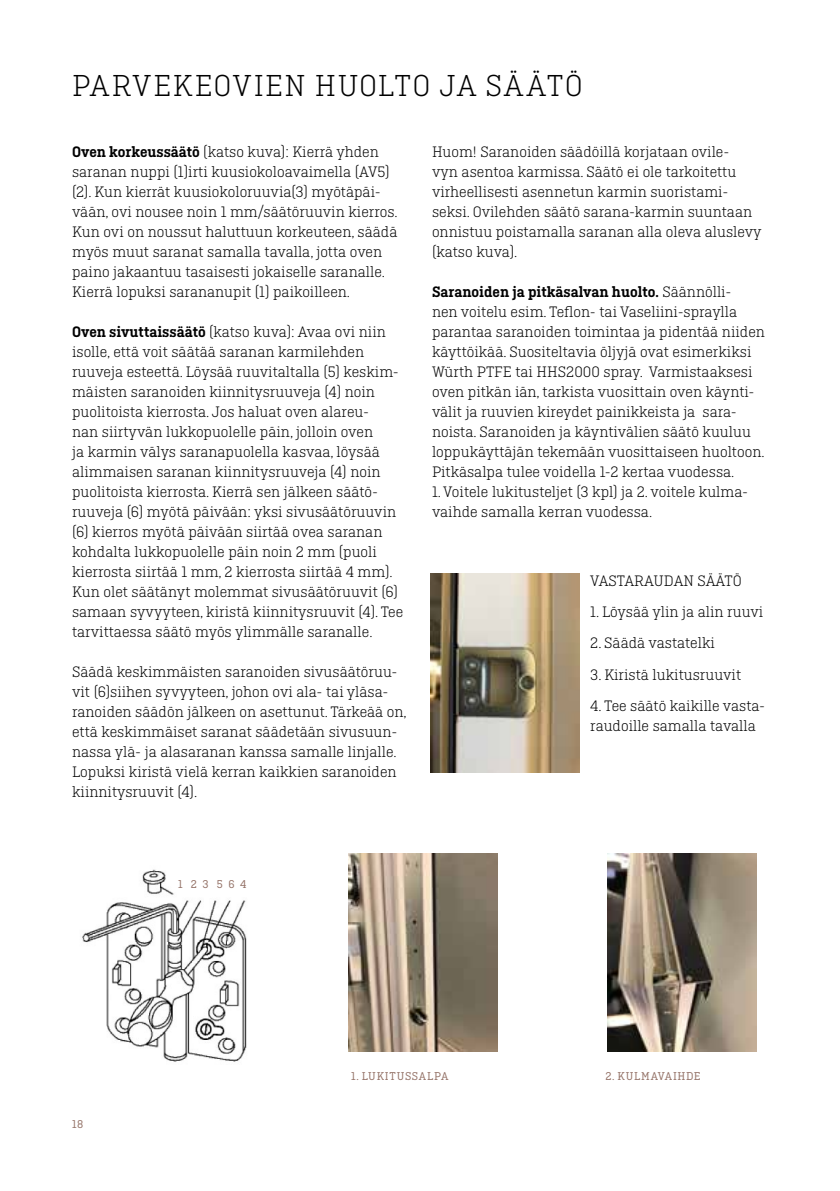
<style>
.page{position:relative;width:840px;height:1191px;background:#fff}
.page>*{position:absolute;margin:0;border:0;box-sizing:border-box;transform-origin:0 0}
.t1{font:300 32px "Ciutadella Slab";letter-spacing:.045em;color:#000}
.t2{font:300 16px/20px "Ciutadella Slab";color:#000}
.t3{font:12px "Ciutadella Slab";letter-spacing:.06em;color:#947267}
.s1{font-weight:600}
</style>
<div class="page">
<img style="left:430px;top:574px;width:149px;height:198px">
<img style="left:82px;top:869px;width:165px;height:193px">
<img style="left:348px;top:853px;width:149px;height:198px">
<img style="left:607px;top:853px;width:148px;height:198px">
<h1 class="t1" style="left:72px;top:68px;width:512px">PARVEKEOVIEN HUOLTO JA SÄÄTÖ</h1>
<p class="t2" style="left:72px;top:142px;width:327px"><span class="s1">Oven korkeussäätö</span> (katso kuva): Kierrä yhden saranan nuppi (1)irti kuusiokoloavaimella (AV5) (2). Kun kierrät kuusiokoloruuvia(3) myötäpäi&shy;vään, ovi nousee noin 1 mm/säätöruuvin kierros.<br>Kun ovi on noussut haluttuun korkeuteen, säädä myös muut saranat samalla tavalla, jotta oven paino jakaantuu tasaisesti jokaiselle saranalle.<br>Kierrä lopuksi sarananupit (1) paikoilleen.</p>
<p class="t2" style="left:72px;top:322px;width:332px"><span class="s1">Oven sivuttaissäätö</span> (katso kuva): Avaa ovi niin isolle, että voit säätää saranan karmilehden ruuveja esteettä. Löysää ruuvitaltalla (5) keskim&shy;mäisten saranoiden kiinnitysruuveja (4) noin puolitoista kierrosta. Jos haluat oven alareu-<br>nan siirtyvän lukkopuolelle päin, jolloin oven<br>ja karmin välys saranapuolella kasvaa, löysää alimmaisen saranan kiinnitysruuveja (4) noin puolitoista kierrosta. Kierrä sen jälkeen säätö&shy;ruuveja (6) myötä päivään: yksi sivusäätöruuvin (6) kierros myötä päivään siirtää ovea saranan kohdalta lukkopuolelle päin noin 2 mm (puoli kierrosta siirtää 1 mm, 2 kierrosta siirtää 4 mm).<br>Kun olet säätänyt molemmat sivusäätöruuvit (6) samaan syvyyteen, kiristä kiinnitysruuvit (4). Tee tarvittaessa säätö myös ylimmälle saranalle.</p>
<p class="t2" style="left:72px;top:662px;width:336px">Säädä keskimmäisten saranoiden sivusäätöruu&shy;vit (6)siihen syvyyteen, johon ovi ala- tai yläsa&shy;ranoiden säädön jälkeen on asettunut. Tärkeää on, että keskimmäiset saranat säädetään sivusuun&shy;nassa ylä- ja alasaranan kanssa samalle linjalle.<br>Lopuksi kiristä vielä kerran kaikkien saranoiden kiinnitysruuvit (4).</p>
<p class="t2" style="left:432px;top:142px;width:331px">Huom! Saranoiden säädöillä korjataan ovile-<br>vyn asentoa karmissa. Säätö ei ole tarkoitettu virheellisesti asennetun karmin suoristami&shy;seksi. Ovilehden säätö sarana-karmin suuntaan onnistuu poistamalla saranan alla oleva aluslevy (katso kuva).</p>
<p class="t2" style="left:432px;top:282px;width:334px"><span class="s1">Saranoiden ja pitkäsalvan huolto.</span> Säännölli-<br>nen voitelu esim. Teflon- tai Vaseliini-spraylla parantaa saranoiden toimintaa ja pidentää niiden käyttöikää. Suositeltavia öljyjä ovat esimerkiksi Würth PTFE tai HHS2000 spray. Varmistaaksesi oven pitkän iän, tarkista vuosittain oven käynti&shy;välit ja ruuvien kireydet painikkeista ja sara&shy;noista. Saranoiden ja käyntivälien säätö kuuluu loppukäyttäjän tekemään vuosittaiseen huoltoon.<br>Pitkäsalpa tulee voidella 1-2 kertaa vuodessa.</p>
<p class="t2" style="left:432px;top:482px;width:317px">1. Voitele lukitusteljet (3 kpl) ja 2. voitele kulma&shy;vaihde samalla kerran vuodessa.</p>
<p class="t2" style="left:590px;top:570px;width:153px">VASTARAUDAN SÄÄTÖ</p>
<p class="t2" style="left:590px;top:602px;width:174px">1. Löysää ylin ja alin ruuvi</p>
<p class="t2" style="left:590px;top:633px;width:126px">2. Säädä vastatelki</p>
<p class="t2" style="left:590px;top:664px;width:152px">3. Kiristä lukitusruuvit</p>
<p class="t2" style="left:590px;top:696px;width:176px">4. Tee säätö kaikille vasta&shy;raudoille samalla tavalla</p>
<p class="t3" style="left:178px;top:878px;width:70px">1 2 3 5 6 4</p>
<p class="t3" style="left:72px;top:1118px;width:13px">18</p>
<p class="t3" style="left:351px;top:1070px;width:99px">1. LUKITUSSALPA</p>
<p class="t3" style="left:605px;top:1070px;width:96px">2. KULMAVAIHDE</p>
</div>
